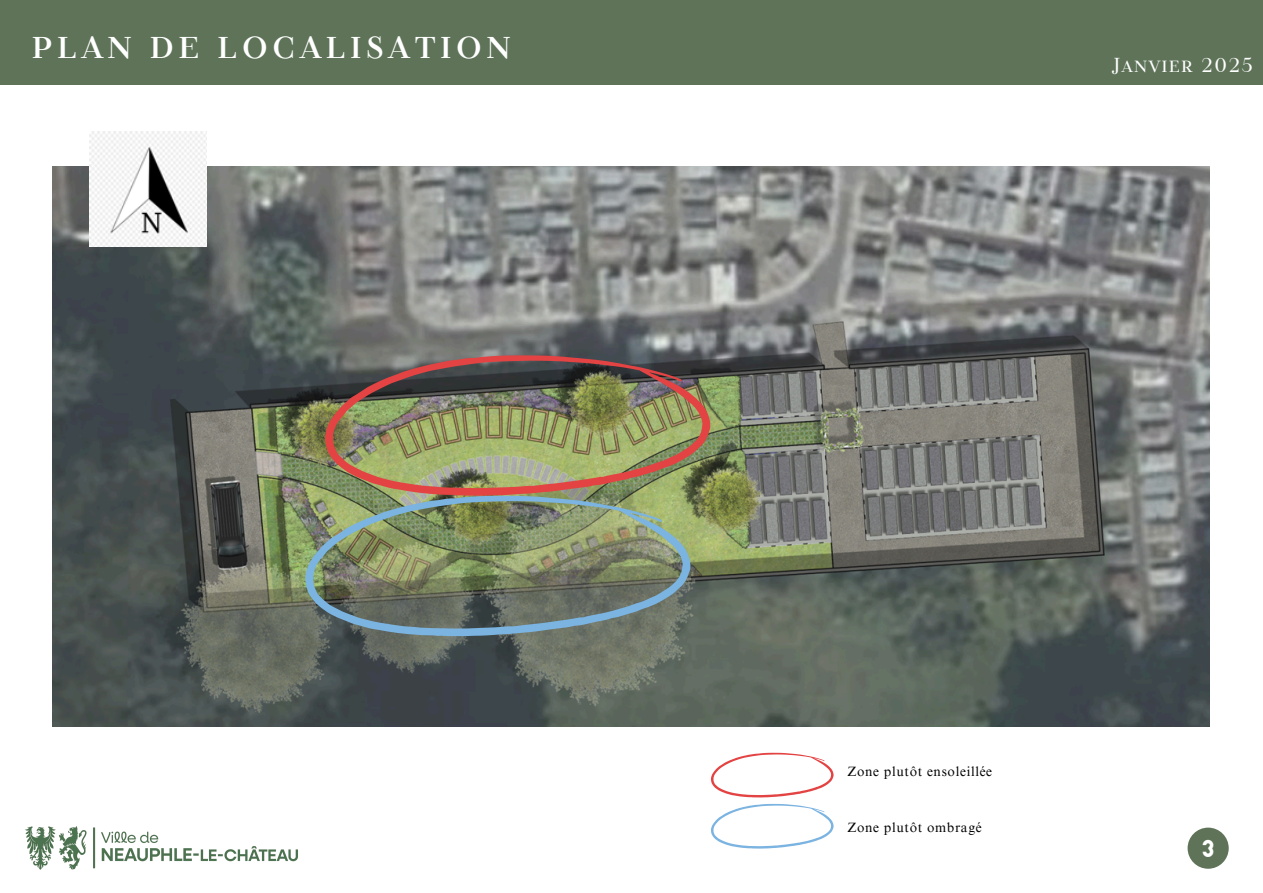
<style>
.page{position:relative;width:1263px;height:893px;background:#fff}
.page>*{position:absolute;margin:0;border:0;box-sizing:border-box;transform-origin:0 0}
.t1{font:700 29.92px "TT Tsars D";letter-spacing:.14em;color:#fff}
.t2{font:24.67px "Etna";color:#fff}
.t3{font:20.1px "TT Tsars D";letter-spacing:.05em;color:#fff}
.t4{font:13.5px "Times NRMT Pro";letter-spacing:.05em;color:#000}
</style>
<div class="page">
<div style="left:0;top:0;width:1263px;height:85px;background:#5e7358"></div>
<img style="left:25px;top:826px;width:273px;height:44px">
<img style="left:53px;top:167px;width:1157px;height:559px">
<img style="left:325px;top:355px;width:385px;height:141px">
<img style="left:305px;top:496px;width:386px;height:140px">
<svg style="left:711px;top:753px;width:123px;height:44px"></svg>
<svg style="left:711px;top:804px;width:123px;height:44px"></svg>
<img style="left:89px;top:131px;width:118px;height:116px">
<div style="left:1187px;top:827px;width:42px;height:41px;background:#5e7358;border-radius:50%"></div>
<p class="t1" style="left:32px;top:31px;width:480px">PLAN DE LOCALISATION</p>
<p class="t3" style="left:1112px;top:54px;width:142px">Janvier 2025</p>
<h1 class="t4" style="left:847px;top:766px;width:146px">Zone plutôt ensoleillée</h1>
<h2 class="t4" style="left:847px;top:822px;width:136px">Zone plutôt ombragé</h2>
<p class="t2" style="left:1202px;top:831px;width:14px">3</p>
</div>
